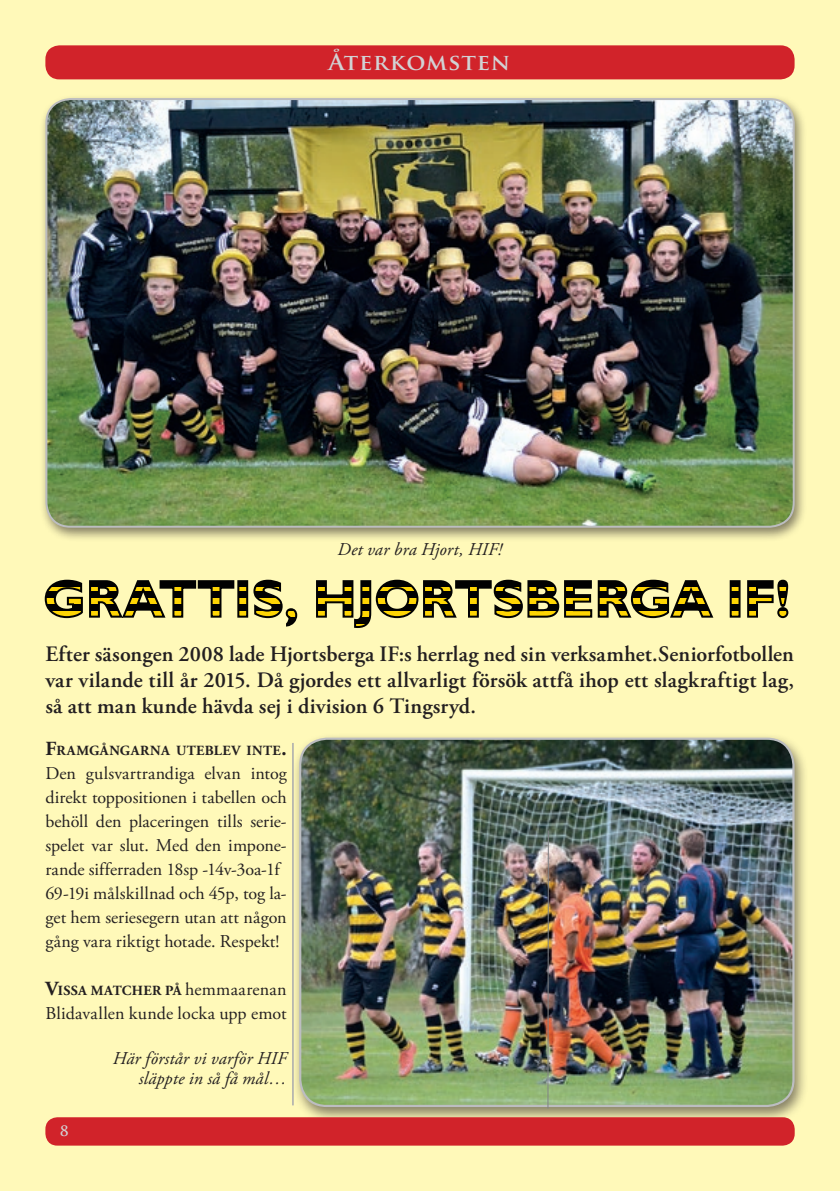
<style>
.page{position:relative;width:840px;height:1191px;background:#fff}
.page>*{position:absolute;margin:0;border:0;box-sizing:border-box;transform-origin:0 0}
.t1{font:600 22px/26px "Adobe Garamond Pro";letter-spacing:.01em;color:#231f20;text-align:justify}
.t2{font:700 22px "Trajan Pro";letter-spacing:.03em;color:#d1d2d4;scale:1.05 1}
.t3{font:18px/24px "Adobe Garamond Pro";color:#231f20}
.t4{font:italic 18px/20px "Adobe Garamond Pro";letter-spacing:.01em;color:#231f20;text-align:right}
.t5{font:700 14px "Adobe Garamond Pro";letter-spacing:.03em;color:#231f20}
.t6{font:700 14px "Trajan Pro";color:#d1d2d4}
.s1{font-size:20px}
.s2{font-weight:400;font-size:18px}
</style>
<div class="page">
<div style="left:0;top:0;width:839px;height:1191px;background:#fff9b9"></div>
<div style="left:291px;top:732px;width:517px;height:391px;background:#231f20;opacity:.55"></div>
<img style="left:300px;top:738px;width:493px;height:368px">
<div style="left:299px;top:737px;width:495px;height:370px;border:2px solid #bcbdc0;border-radius:27px"></div>
<div style="left:45px;top:1117px;width:749px;height:28px;background:#d1232a;border-radius:12px"></div>
<div style="left:45px;top:45px;width:749px;height:34px;background:#d1232a;border-radius:14px"></div>
<svg style="left:44px;top:579px;width:745px;height:49px"></svg>
<div style="left:39px;top:94px;width:767px;height:448px;background:#231f20;opacity:.55"></div>
<img style="left:46px;top:99px;width:747px;height:428px">
<div style="left:45px;top:98px;width:749px;height:430px;border:2px solid #bcbdc0;border-radius:24px"></div>
<hr style="left:547px;top:830px;width:1px;height:278px;background:#808285">
<hr style="left:292px;top:743px;width:1px;height:362px;background:#a8a9ad">
<p class="t2" style="left:328px;top:49px;width:174px">ÅTERKOMSTEN</p>
<p class="t4" style="left:337px;top:540px;width:166px">Det var bra Hjort, HIF!</p>
<p class="t1" style="left:45px;top:641px;width:749px">Efter säsongen 2008 lade Hjortsberga IF:s herrlag ned sin verksamhet.Seniorfotbollen var vilande till år 2015. Då gjordes ett allvarligt försök attfå ihop ett slagkraftigt lag, så att man kunde hävda sej i division 6 Tingsryd.</p>
<p class="t5" style="left:45px;top:742px;width:243px"><span class="s1">F</span>RAMGÅNGARNA UTEBLEV INTE<span class="s1">.</span></p>
<p class="t3" style="left:45px;top:762px;width:243px">Den gulsvartrandiga elvan intog direkt toppositionen i tabellen och behöll den placeringen tills serie&shy;spelet var slut. Med den impone&shy;rande sifferraden 18sp -14v-3oa-1f 69-19i målskillnad och 45p, tog la&shy;get hem seriesegern utan att någon gång vara riktigt hotade. Respekt!</p>
<p class="t5" style="left:45px;top:982px;width:243px"><span class="s1">V</span>ISSA MATCHER PÅ <span class="s2">hemmaarenan</span></p>
<p class="t3" style="left:45px;top:1002px;width:243px">Blidavallen kunde locka upp emot</p>
<p class="t6" style="left:60px;top:1122px;width:10px">8</p>
<p class="t4" style="left:113px;top:1049px;width:175px">Här förstår vi varför HIF släppte in så få mål…</p>
</div>
